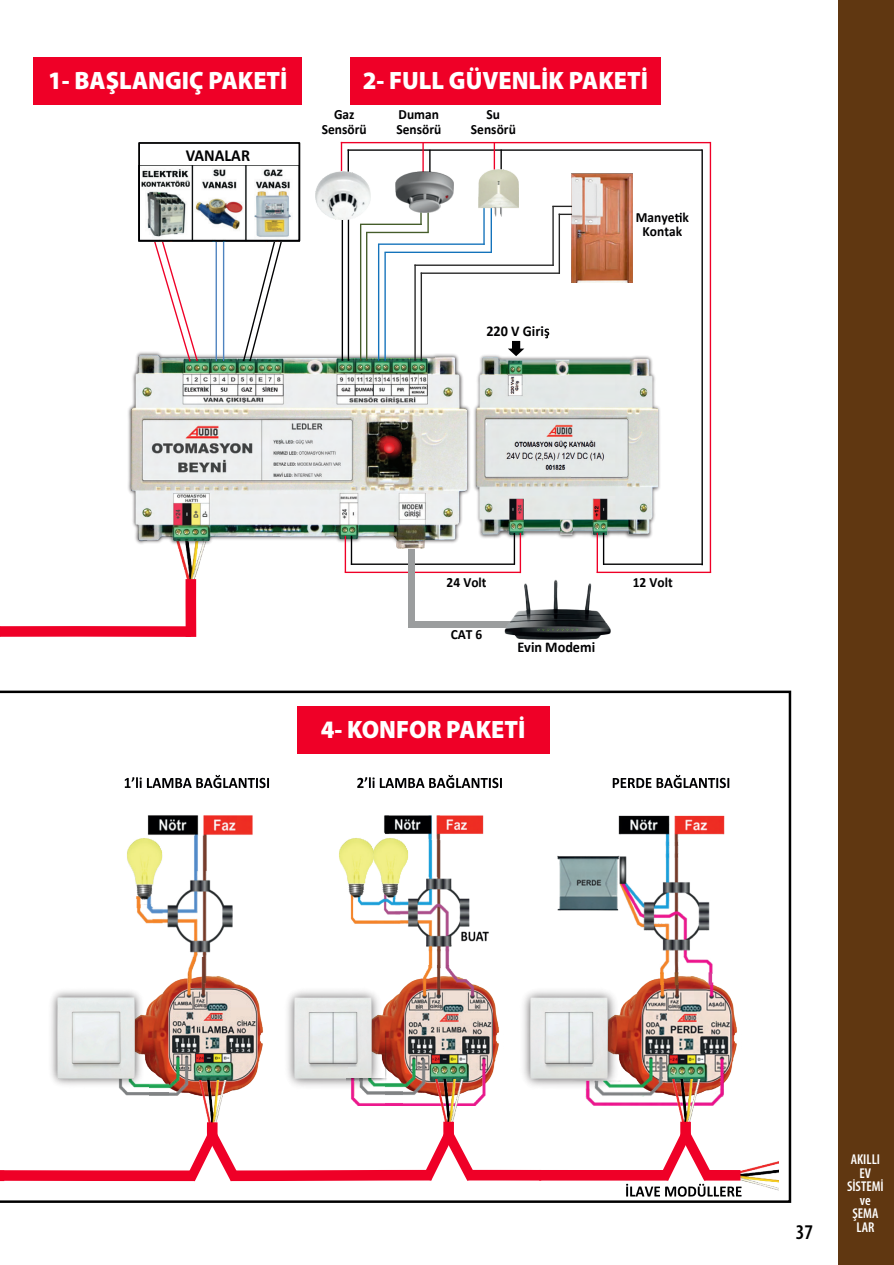
<style>
.page{position:relative;width:894px;height:1265px;background:#fff}
.page>*{position:absolute;margin:0;border:0;box-sizing:border-box;transform-origin:0 0}
.t1{font:900 25.2px "Myriad Pro";color:#fff;scale:.95 1}
.t2{font:600 condensed 21px "Myriad Pro";color:#000}
.t3{font:700 16.95px "Calibri";color:#000002;scale:.95 1}
.t4{font:700 15px "Calibri";color:#000002;scale:.95 1}
.t5{font:600 condensed 14.25px/13.5px "Myriad Pro";color:#fff;text-align:center}
.t6{font:700 14.1px/14.2px "Calibri";color:#000002;text-align:center;scale:.95 1}
</style>
<div class="page">
<svg style="left:0;top:690px;width:791px;height:513px"></svg>
<hr style="left:347px;top:149px;width:355px;height:2px;background:#000002">
<hr style="left:500px;top:150px;width:2px;height:27px;background:#000002">
<hr style="left:493px;top:142px;width:2px;height:31px;background:#ef0027">
<hr style="left:422px;top:142px;width:2px;height:32px;background:#ef0027">
<svg style="left:429px;top:150px;width:1px;height:22px"></svg>
<hr style="left:347px;top:149px;width:2px;height:28px;background:#000002">
<hr style="left:345px;top:572px;width:175px;height:1px;background:#ef0027">
<hr style="left:351px;top:563px;width:164px;height:2px;background:#000002">
<div style="left:408px;top:621px;width:126px;height:7px;background:#9b9d9e"></div>
<div style="left:408px;top:546px;width:7px;height:82px;background:#9b9d9e"></div>
<svg style="left:544px;top:328px;width:5px;height:10px"></svg>
<img style="left:397px;top:546px;width:28px;height:2px">
<svg style="left:508px;top:341px;width:16px;height:11px"></svg>
<hr style="left:341px;top:142px;width:369px;height:1px;background:#ef0027">
<hr style="left:341px;top:142px;width:1px;height:31px;background:#ef0027">
<hr style="left:427px;top:200px;width:2px;height:32px;background:#455d2a">
<hr style="left:420px;top:182px;width:1px;height:43px;background:#455d2a">
<hr style="left:490px;top:199px;width:2px;height:53px;background:#1473bb">
<hr style="left:483px;top:204px;width:1px;height:41px;background:#1473bb">
<hr style="left:360px;top:224px;width:61px;height:1px;background:#455d2a">
<hr style="left:366px;top:232px;width:63px;height:1px;background:#455d2a">
<hr style="left:378px;top:243px;width:106px;height:2px;background:#1473bb">
<hr style="left:384px;top:252px;width:108px;height:1px;background:#1473bb">
<hr style="left:701px;top:149px;width:2px;height:416px;background:#000002">
<hr style="left:709px;top:142px;width:2px;height:431px;background:#ef0027">
<hr style="left:603px;top:563px;width:99px;height:2px;background:#000002">
<hr style="left:596px;top:572px;width:115px;height:1px;background:#ef0027">
<hr style="left:414px;top:264px;width:139px;height:2px;background:#262626">
<hr style="left:420px;top:272px;width:140px;height:2px;background:#262626">
<img style="left:571px;top:173px;width:61px;height:109px">
<svg style="left:674px;top:213px;width:7px;height:9px"></svg>
<img style="left:177px;top:546px;width:28px;height:35px">
<img style="left:474px;top:352px;width:186px;height:189px">
<img style="left:477px;top:358px;width:180px;height:177px">
<hr style="left:519px;top:533px;width:2px;height:40px;background:#ef0027">
<hr style="left:513px;top:533px;width:2px;height:31px;background:#000002">
<hr style="left:603px;top:533px;width:1px;height:32px;background:#000002">
<hr style="left:596px;top:533px;width:2px;height:40px;background:#ef0027">
<hr style="left:552px;top:206px;width:1px;height:60px;background:#262626">
<hr style="left:558px;top:214px;width:2px;height:60px;background:#262626">
<svg style="left:552px;top:206px;width:20px;height:1px"></svg>
<svg style="left:558px;top:214px;width:14px;height:1px"></svg>
<img style="left:262px;top:970px;width:5px;height:132px">
<img style="left:98px;top:741px;width:164px;height:366px">
<img style="left:43px;top:982px;width:106px;height:112px">
<img style="left:55px;top:995px;width:81px;height:85px">
<svg style="left:111px;top:1068px;width:9px;height:3px"></svg>
<img style="left:516px;top:983px;width:40px;height:111px">
<img style="left:528px;top:995px;width:27px;height:86px">
<img style="left:555px;top:747px;width:184px;height:344px">
<img style="left:556px;top:760px;width:184px;height:345px">
<svg style="left:660px;top:972px;width:57px;height:32px"></svg>
<svg style="left:674px;top:972px;width:4px;height:13px"></svg>
<svg style="left:708px;top:972px;width:4px;height:13px"></svg>
<img style="left:493px;top:970px;width:11px;height:132px">
<img style="left:280px;top:983px;width:66px;height:111px">
<img style="left:292px;top:995px;width:8px;height:86px">
<img style="left:300px;top:753px;width:190px;height:336px">
<img style="left:385px;top:965px;width:108px;height:140px">
<img style="left:346px;top:1078px;width:56px;height:27px">
<svg style="left:125px;top:775px;width:144px;height:13px"></svg>
<svg style="left:357px;top:775px;width:145px;height:13px"></svg>
<svg style="left:612px;top:775px;width:117px;height:13px"></svg>
<img style="left:198px;top:1080px;width:29px;height:42px">
<img style="left:434px;top:1080px;width:29px;height:42px">
<img style="left:671px;top:1080px;width:29px;height:42px">
<img style="left:741px;top:1160px;width:37px;height:30px">
<div style="left:33px;top:58px;width:269px;height:47px;background:#ef0027"></div>
<div style="left:350px;top:58px;width:310px;height:47px;background:#ef0027"></div>
<div style="left:297px;top:706px;width:252px;height:47px;background:#ef0027"></div>
<img style="left:504px;top:580px;width:107px;height:59px">
<img style="left:128px;top:349px;width:342px;height:197px">
<img style="left:131px;top:356px;width:336px;height:184px">
<svg style="left:242px;top:242px;width:48px;height:121px"></svg>
<svg style="left:152px;top:242px;width:47px;height:121px"></svg>
<hr style="left:215px;top:171px;width:2px;height:190px;background:#4e83bf">
<hr style="left:223px;top:171px;width:1px;height:190px;background:#4e83bf">
<hr style="left:348px;top:210px;width:1px;height:151px;background:#000002">
<hr style="left:341px;top:187px;width:2px;height:174px;background:#000002">
<hr style="left:366px;top:233px;width:1px;height:128px;background:#455d2a">
<hr style="left:360px;top:224px;width:1px;height:137px;background:#455d2a">
<hr style="left:378px;top:244px;width:1px;height:117px;background:#1473bb">
<hr style="left:384px;top:253px;width:2px;height:108px;background:#1473bb">
<hr style="left:414px;top:264px;width:2px;height:97px;background:#262626">
<hr style="left:420px;top:272px;width:2px;height:89px;background:#262626">
<img style="left:141px;top:165px;width:156px;height:74px">
<div style="left:138px;top:142px;width:162px;height:100px;border:2px solid #000002"></div>
<img style="left:396px;top:172px;width:57px;height:40px">
<img style="left:478px;top:169px;width:40px;height:47px">
<img style="left:316px;top:172px;width:54px;height:47px">
<hr style="left:345px;top:536px;width:1px;height:36px;background:#ef0027">
<svg style="left:351px;top:536px;width:1px;height:27px"></svg>
<div style="left:837px;top:0;width:57px;height:1265px;background:#603711"></div>
<img style="left:336px;top:833px;width:34px;height:69px">
<img style="left:370px;top:833px;width:40px;height:69px">
<img style="left:125px;top:834px;width:40px;height:69px">
<svg style="left:0;top:1122px;width:741px;height:75px"></svg>
<svg style="left:0;top:579px;width:196px;height:58px"></svg>
<h1 class="t1" style="left:48px;top:66px;width:253px">1- BAŞLANGIÇ PAKETİ</h1>
<h1 class="t1" style="left:363px;top:66px;width:302px">2- FULL GÜVENLİK PAKETİ</h1>
<p class="t3" style="left:186px;top:143px;width:69px">VANALAR</p>
<p class="t6" style="left:322px;top:107px;width:49px">Gaz<br>Sensörü</p>
<p class="t6" style="left:396px;top:107px;width:49px;text-align:left">Duman<br>Sensörü</p>
<p class="t6" style="left:471px;top:107px;width:49px">Su<br>Sensörü</p>
<p class="t4" style="left:486px;top:320px;width:62px">220 V Giri</p>
<p class="t6" style="left:636px;top:210px;width:57px">Manye k<br>Kontak</p>
<p class="t6" style="left:446px;top:574px;width:43px">24 Volt</p>
<p class="t6" style="left:451px;top:627px;width:35px">CAT 6</p>
<p class="t4" style="left:517px;top:636px;width:83px">Evin Modemi</p>
<h1 class="t1" style="left:321px;top:715px;width:217px">4- KONFOR PAKETİ</h1>
<p class="t6" style="left:632px;top:574px;width:43px">12 Volt</p>
<h2 class="t2" style="left:795px;top:1221px;width:19px">37</h2>
<p class="t5" style="left:847px;top:1153px;width:38px">AKILLI<br>EV<br>SİSTEMİ ve<br>ŞEMA<br>LAR</p>
</div>
